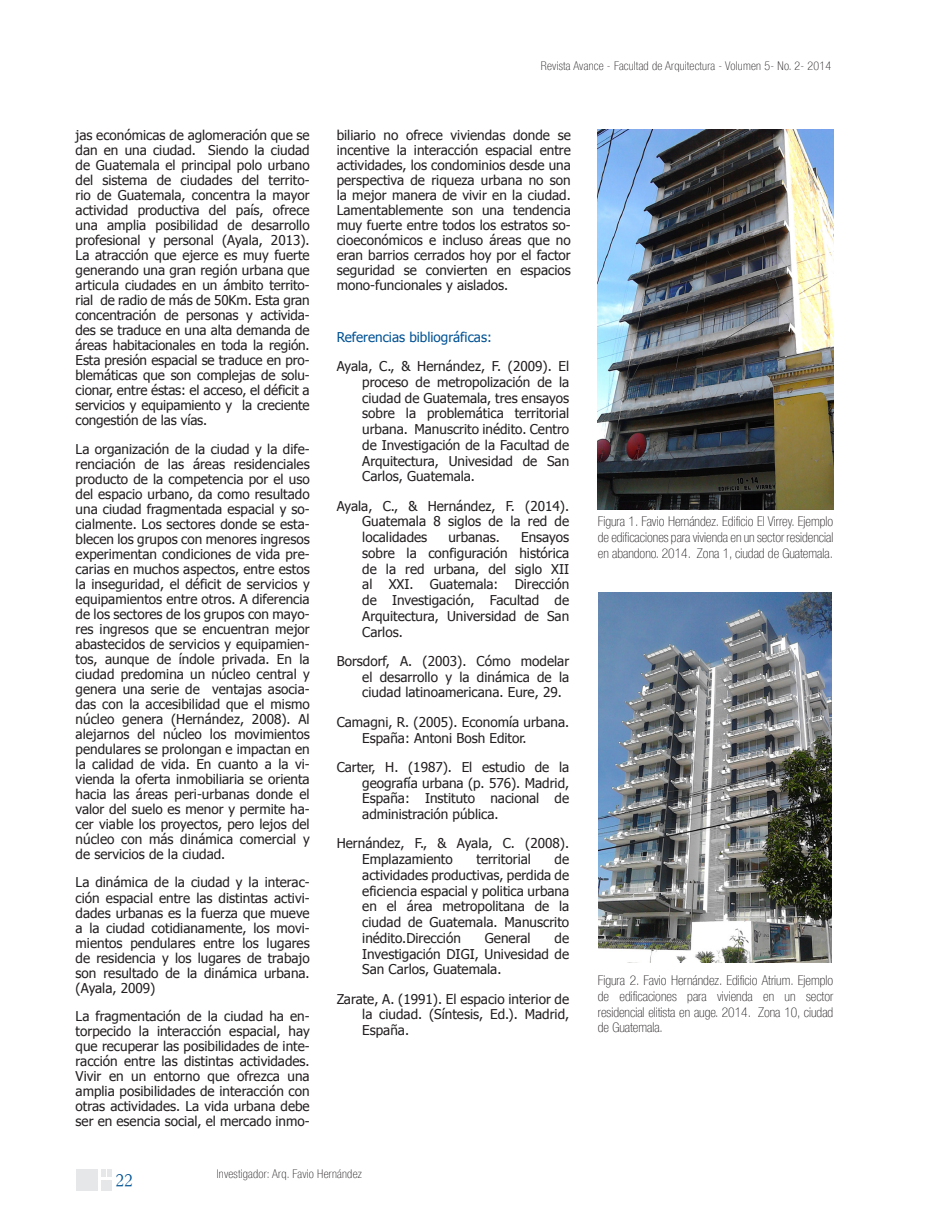
<style>
.page{position:relative;width:940px;height:1232px;background:#fff}
.page>*{position:absolute;margin:0;border:0;box-sizing:border-box;transform-origin:0 0}
.t1{font:18.75px "Sanford";color:#005294;scale:.8 1}
.Contenido{font:13.5px/15px "Tahoma";color:#231f20;text-align:justify}
.Contenido-2{font:100 condensed 13.5px/15.8px "Helvetica Neue LT Com";color:#231f20;text-align:justify}
.Contenido-3{font:13.5px "Tahoma";color:#005294}
.t2{font:100 condensed 12px "Helvetica Neue LT Com";letter-spacing:.02em;color:#231f20}
</style>
<div class="page">
<div style="left:76px;top:1168px;width:21px;height:22px;background:#e6e7e9"></div>
<div style="left:101px;top:1179px;width:11px;height:11px;background:#e6e7e9"></div>
<div style="left:107px;top:1168px;width:5px;height:8px;background:#e6e7e9"></div>
<svg style="left:102px;top:1169px;width:4px;height:7px"></svg>
<img style="left:598px;top:592px;width:234px;height:370px">
<img style="left:598px;top:130px;width:235px;height:379px">
<p class="Contenido" style="left:76px;top:127px;width:236px">jas económicas de aglomeración que se dan en una ciudad. Siendo la ciudad de Guatemala el principal polo urbano del sistema de ciudades del territo&shy;rio de Guatemala, concentra la mayor actividad productiva del país, ofrece una amplia posibilidad de desarrollo profesional y personal (Ayala, 2013).<br>La atracción que ejerce es muy fuerte generando una gran región urbana que articula ciudades en un ámbito territo&shy;rial de radio de más de 50Km. Esta gran concentración de personas y activida&shy;des se traduce en una alta demanda de áreas habitacionales en toda la región.<br>Esta presión espacial se traduce en pro&shy;blemáticas que son complejas de solu&shy;cionar, entre éstas: el acceso, el déficit a servicios y equipamiento y la creciente congestión de las vías.</p>
<p class="Contenido" style="left:76px;top:440px;width:236px">La organización de la ciudad y la dife&shy;renciación de las áreas residenciales producto de la competencia por el uso del espacio urbano, da como resultado una ciudad fragmentada espacial y so&shy;cialmente. Los sectores donde se esta&shy;blecen los grupos con menores ingresos experimentan condiciones de vida pre&shy;carias en muchos aspectos, entre estos la inseguridad, el déficit de servicios y equipamientos entre otros. A diferencia de los sectores de los grupos con mayo&shy;res ingresos que se encuentran mejor abastecidos de servicios y equipamien&shy;tos, aunque de índole privada. En la ciudad predomina un núcleo central y genera una serie de ventajas asocia&shy;das con la accesibilidad que el mismo núcleo genera (Hernández, 2008). Al alejarnos del núcleo los movimientos pendulares se prolongan e impactan en la calidad de vida. En cuanto a la vi&shy;vienda la oferta inmobiliaria se orienta hacia las áreas peri-urbanas donde el valor del suelo es menor y permite ha&shy;cer viable los proyectos, pero lejos del núcleo con más dinámica comercial y de servicios de la ciudad.</p>
<p class="Contenido" style="left:76px;top:874px;width:236px">La dinámica de la ciudad y la interac&shy;ción espacial entre las distintas activi&shy;dades urbanas es la fuerza que mueve a la ciudad cotidianamente, los movi&shy;mientos pendulares entre los lugares de residencia y los lugares de trabajo son resultado de la dinámica urbana. (Ayala, 2009)</p>
<p class="Contenido" style="left:76px;top:1007px;width:236px">La fragmentación de la ciudad ha en&shy;torpecido la interacción espacial, hay que recuperar las posibilidades de inte&shy;racción entre las distintas actividades.<br>Vivir en un entorno que ofrezca una amplia posibilidades de interacción con otras actividades. La vida urbana debe ser en esencia social, el mercado inmo-</p>
<p class="t2" style="left:541px;top:59px;width:292px">Revista Avance - Facultad de Arquitectura - Volumen 5- No. 2- 2014</p>
<p class="Contenido" style="left:337px;top:127px;width:236px">biliario no ofrece viviendas donde se incentive la interacción espacial entre actividades, los condominios desde una perspectiva de riqueza urbana no son la mejor manera de vivir en la ciudad.<br>Lamentablemente son una tendencia muy fuerte entre todos los estratos so&shy;cioeconómicos e incluso áreas que no eran barrios cerrados hoy por el factor seguridad se convierten en espacios mono-funcionales y aislados.</p>
<p class="Contenido-3" style="left:337px;top:328px;width:157px">Referencias bibliográficas:</p>
<p class="Contenido" style="left:362px;top:357px;width:208px;line-height:15.8px;text-indent:-26px">Ayala, C., &amp; Hernández, F. (2009). El proceso de metropolización de la ciudad de Guatemala, tres ensayos sobre la problemática territorial urbana. Manuscrito inédito. Centro de Investigación de la Facultad de Arquitectura, Univesidad de San Carlos, Guatemala.</p>
<p class="Contenido" style="left:362px;top:497px;width:208px;line-height:15.8px;text-indent:-26px">Ayala, C., &amp; Hernández, F. (2014).<br>Guatemala 8 siglos de la red de localidades</p>
<p class="Contenido" style="left:448px;top:529px;width:53px">urbanas.</p>
<p class="Contenido" style="left:362px;top:528px;width:208px;line-height:15.8px;text-indent:159px">Ensayos sobre la configuración histórica de la red urbana, del siglo XII al XXI. Guatemala: Dirección de Investigación, Facultad de Arquitectura, Universidad de San Carlos.</p>
<p class="Contenido" style="left:362px;top:652px;width:208px;line-height:15.8px;text-indent:-26px">Borsdorf, A. (2003). Cómo modelar el desarrollo y la dinámica de la ciudad latinoamericana. Eure, 29.</p>
<p class="Contenido" style="left:362px;top:713px;width:208px;line-height:15.8px;text-indent:-26px">Camagni, R. (2005). Economía urbana.<br>España: Antoni Bosh Editor.</p>
<p class="Contenido" style="left:362px;top:758px;width:208px;line-height:15.8px;text-indent:-26px">Carter, H. (1987). El estudio de la geografía urbana (p. 576). Madrid, España: Instituto nacional de administración pública.</p>
<p class="Contenido" style="left:362px;top:834px;width:208px;line-height:15.8px;text-indent:-26px">Hernández, F., &amp; Ayala, C. (2008).<br>Emplazamiento</p>
<p class="Contenido" style="left:362px;top:850px;width:208px;line-height:15.8px;text-indent:192px">de actividades productivas, perdida de eficiencia espacial y politica urbana en el área metropolitana de la ciudad de Guatemala. Manuscrito inédito.Dirección</p>
<p class="Contenido" style="left:476px;top:851px;width:56px">territorial</p>
<p class="Contenido" style="left:362px;top:929px;width:208px;line-height:15.8px;text-indent:192px">de Investigación DIGI, Univesidad de San Carlos, Guatemala.</p>
<p class="Contenido" style="left:362px;top:990px;width:208px;line-height:15.8px;text-indent:-26px">Zarate, A. (1991). El espacio interior de la ciudad. (Síntesis, Ed.). Madrid, España.</p>
<p class="Contenido" style="left:485px;top:929px;width:47px">General</p>
<p class="Contenido-2" style="left:598px;top:513px;width:237px">Figura 1. Favio Hernández. Edificio El Virrey. Ejemplo de edificaciones para vivienda en un sector residencial en abandono. 2014. Zona 1, ciudad de Guatemala.</p>
<p class="Contenido-2" style="left:598px;top:972px;width:237px">Figura 2. Favio Hernández. Edificio Atrium. Ejemplo de edificaciones para vivienda en un sector residencial elitista en auge. 2014. Zona 10, ciudad de Guatemala.</p>
<h1 class="t1" style="left:116px;top:1168px;width:23px">22</h1>
<p class="t2" style="left:217px;top:1166px;width:147px">Investigador: Arq. Favio Hernández</p>
</div>
